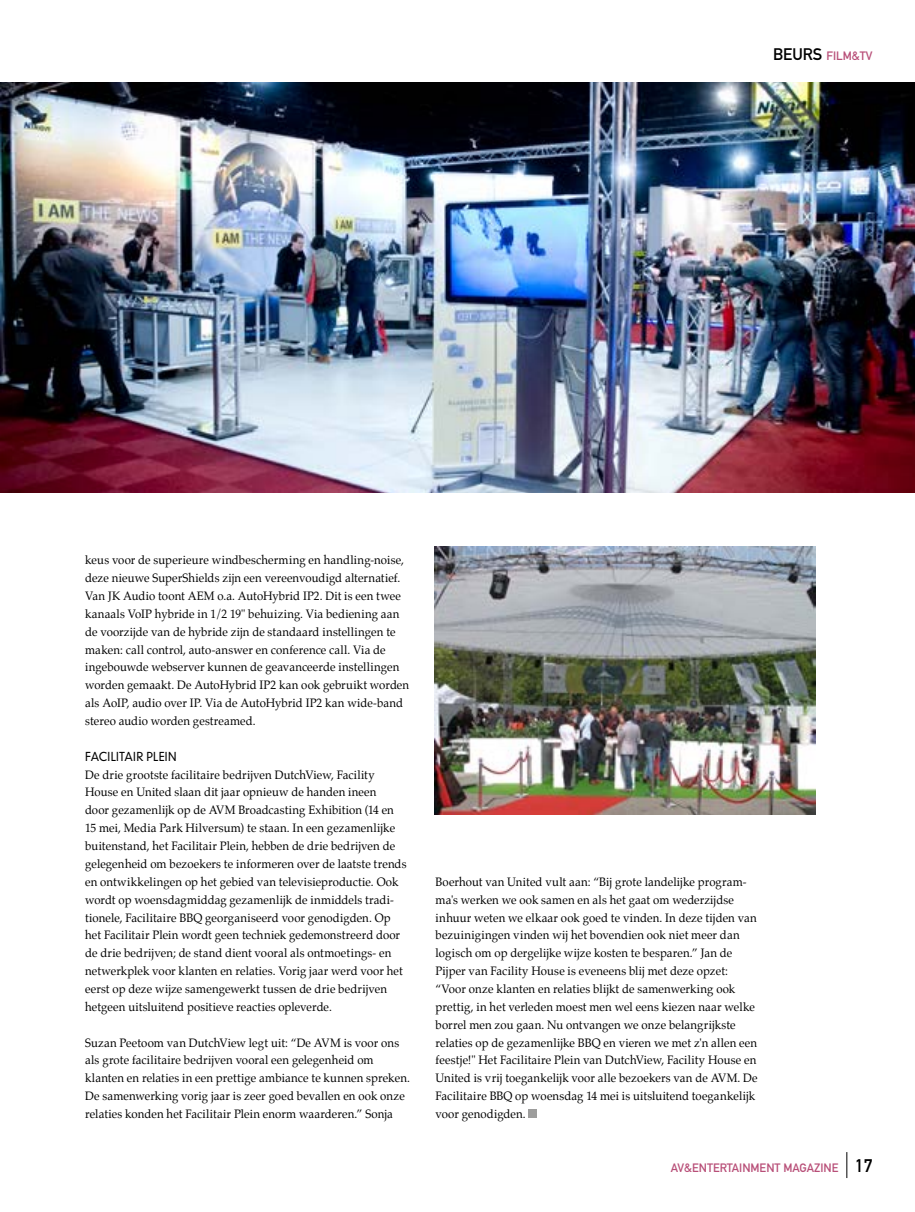
<style>
.page{position:relative;width:915px;height:1212px;background:#fff}
.page>*{position:absolute;margin:0;border:0;box-sizing:border-box;transform-origin:0 0}
.t1{font:12px/17.9px "Palatino";letter-spacing:.01em;color:#000;scale:.95 1}
.t2{font:12px "DIN Mittelschrift";color:#b84f78}
.t3{font:300 12px "DIN Neuzeit Grotesk";letter-spacing:.02em;color:#000;scale:.95 1}
.s1{font-size:16.5px;color:#000}
.s2{font-size:18px;color:#000}
</style>
<div class="page">
<div style="left:528px;top:1109px;width:9px;height:9px;background:#9d9d9c"></div>
<img style="left:434px;top:546px;width:381px;height:268px">
<img style="left:0;top:82px;width:914px;height:411px">
<svg style="left:846px;top:1152px;width:1px;height:26px"></svg>
<p class="t2" style="left:772px;top:49px;width:101px"><span class="s1">BEURS</span> FILM&amp;TV</p>
<p class="t1" style="left:85px;top:551px;width:342px">keus voor de superieure windbescherming en handling-noise, deze nieuwe SuperShields zijn een vereenvoudigd alternatief.<br>Van JK Audio toont AEM o.a. AutoHybrid IP2. Dit is een twee kanaals VoIP hybride in 1/2 19" behuizing. Via bediening aan de voorzijde van de hybride zijn de standaard instellingen te maken: call control, auto-answer en conference call. Via de ingebouwde webserver kunnen de geavanceerde instellingen worden gemaakt. De AutoHybrid IP2 kan ook gebruikt worden als AoIP, audio over IP. Via de AutoHybrid IP2 kan wide-band stereo audio worden gestreamed.</p>
<p class="t3" style="left:85px;top:749px;width:98px">FACILITAIR PLEIN</p>
<p class="t1" style="left:85px;top:765px;width:340px">De drie grootste facilitaire bedrijven DutchView, Facility House en United slaan dit jaar opnieuw de handen ineen<br>door gezamenlijk op de AVM Broadcasting Exhibition (14 en 15 mei, Media Park Hilversum) te staan. In een gezamenlijke buitenstand, het Facilitair Plein, hebben de drie bedrijven de gelegenheid om bezoekers te informeren over de laatste trends en ontwikkelingen op het gebied van televisieproductie. Ook wordt op woensdagmiddag gezamenlijk de inmiddels tradi&shy;tionele, Facilitaire BBQ georganiseerd voor genodigden. Op het Facilitair Plein wordt geen techniek gedemonstreerd door de drie bedrijven; de stand dient vooral als ontmoetings- en netwerkplek voor klanten en relaties. Vorig jaar werd voor het eerst op deze wijze samengewerkt tussen de drie bedrijven hetgeen uitsluitend positieve reacties opleverde.</p>
<p class="t1" style="left:85px;top:1033px;width:343px">Suzan Peetoom van DutchView legt uit: “De AVM is voor ons als grote facilitaire bedrijven vooral een gelegenheid om klanten en relaties in een prettige ambiance te kunnen spreken.<br>De samenwerking vorig jaar is zeer goed bevallen en ook onze relaties konden het Facilitair Plein enorm waarderen.” Sonja</p>
<p class="t1" style="left:435px;top:873px;width:340px">Boerhout van United vult aan: “Bij grote landelijke program&shy;ma's werken we ook samen en als het gaat om wederzijdse inhuur weten we elkaar ook goed te vinden. In deze tijden van bezuinigingen vinden wij het bovendien ook niet meer dan logisch om op dergelijke wijze kosten te besparen.” Jan de Pijper van Facility House is eveneens blij met deze opzet: “Voor onze klanten en relaties blijkt de samenwerking ook prettig, in het verleden moest men wel eens kiezen naar welke borrel men zou gaan. Nu ontvangen we onze belangrijkste relaties op de gezamenlijke BBQ en vieren we met z'n allen een feestje!" Het Facilitaire Plein van DutchView, Facility House en United is vrij toegankelijk voor alle bezoekers van de AVM. De Facilitaire BBQ op woensdag 14 mei is uitsluitend toegankelijk voor genodigden.</p>
<p class="t2" style="left:670px;top:1161px;width:203px">AV&amp;ENTERTAINMENT MAGAZINE <span class="s2">17</span></p>
</div>
